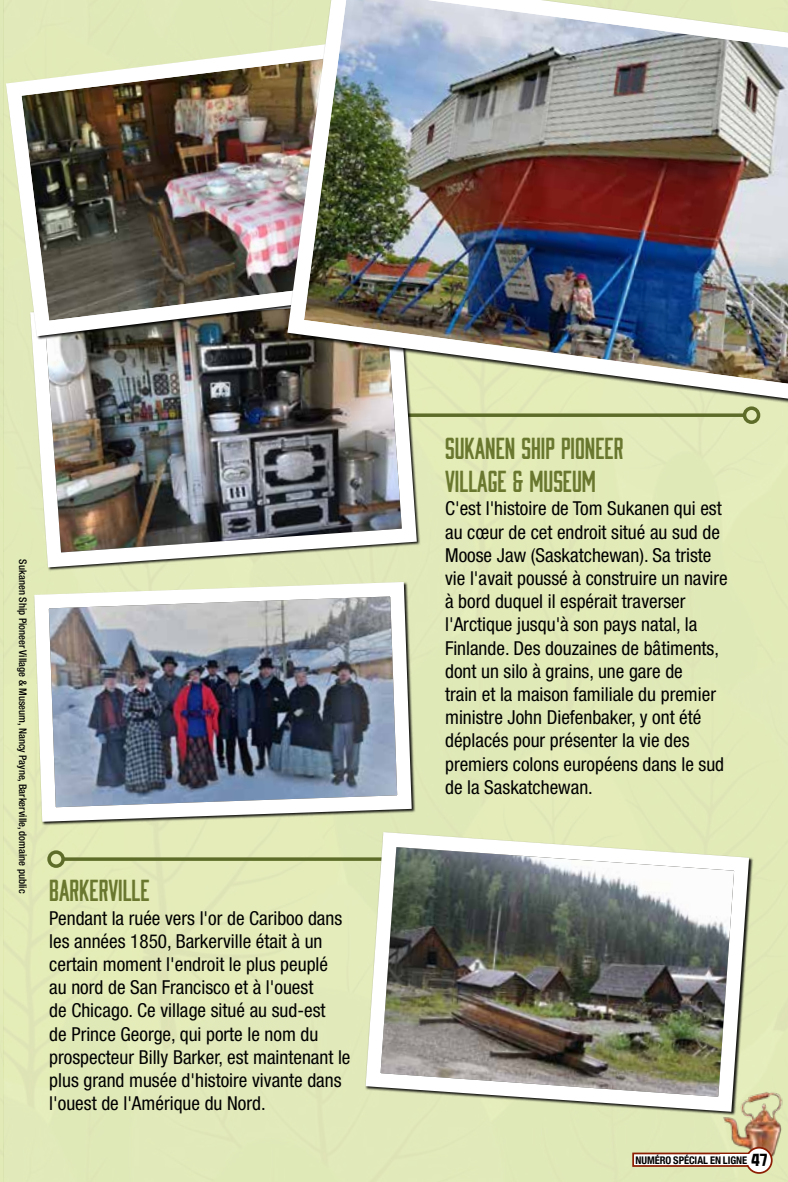
<style>
.page{position:relative;width:788px;height:1182px;background:#fff}
.page>*{position:absolute;margin:0;border:0;box-sizing:border-box;transform-origin:0 0}
.t1{font:28px/33.2px "Abolition Round";color:#69782e}
.t2{font:condensed 19.25px/23.3px "Helvetica Neue LT Std";color:#000}
.t3{font:500 condensed 10.5px "Helvetica Neue LT Std";color:#000}
.t4{font:700 condensed 10.5px "Helvetica Neue";letter-spacing:-.005em;color:#000}
.s1{font-family:"Atrofobia";font-weight:400;font-stretch:normal;font-size:15.75px}
</style>
<div class="page">
<div style="left:4px;top:0;width:784px;height:1181px;background:#e1eab8"></div>
<svg style="left:424px;top:413px;width:318px;height:4px"></svg>
<div style="left:742px;top:406px;width:18px;height:18px;border:4px solid #5d6c28;border-radius:50%"></div>
<img style="left:32px;top:344px;width:392px;height:227px">
<img style="left:34px;top:582px;width:382px;height:244px">
<hr style="left:63px;top:857px;width:368px;height:3px;background:#5d6c28">
<div style="left:47px;top:850px;width:18px;height:17px;border:4px solid #5d6c28;border-radius:50%"></div>
<img style="left:358px;top:824px;width:395px;height:290px">
<img style="left:0;top:29px;width:279px;height:315px">
<img style="left:279px;top:0;width:509px;height:408px">
<img style="left:713px;top:1082px;width:70px;height:82px">
<svg style="left:632px;top:1151px;width:117px;height:16px;background:#dcc0b3"></svg>
<div style="left:746px;top:1147px;width:25px;height:25px;background:#fff;border-radius:50%"></div>
<div style="left:745px;top:1146px;width:27px;height:27px;border:2px solid #8c1e04;border-radius:50%"></div>
<div style="left:719px;top:1154px;width:30px;height:10px;background:#fff"></div>
<p class="t3" style="left:29px;top:559px;width:335px;rotate:90deg">Sukanen Ship Pioneer Village &amp; Museum, Nancy Payne, Barkerville, domaine public</p>
<h1 class="t1" style="left:49px;top:872px;width:102px">BARKERVILLE</h1>
<p class="t2" style="left:49px;top:905px;width:303px">Pendant la ruée vers l'or de Cariboo dans les années 1850, Barkerville était à un certain moment l'endroit le plus peuplé<br>au nord de San Francisco et à l'ouest<br>de Chicago. Ce village situé au sud-est<br>de Prince George, qui porte le nom du prospecteur Billy Barker, est maintenant le plus grand musée d'histoire vivante dans l'ouest de l'Amérique du Nord.</p>
<h1 class="t1" style="left:445px;top:430px;width:180px">SUKANEN SHIP PIONEER<br>VILLAGE &amp; MUSEUM</h1>
<p class="t2" style="left:445px;top:496px;width:284px">C'est l'histoire de Tom Sukanen qui est au cœur de cet endroit situé au sud de Moose Jaw (Saskatchewan). Sa triste vie l'avait poussé à construire un navire à bord duquel il espérait traverser l'Arctique jusqu'à son pays natal, la Finlande. Des douzaines de bâtiments, dont un silo à grains, une gare de<br>train et la maison familiale du premier ministre John Diefenbaker, y ont été déplacés pour présenter la vie des premiers colons européens dans le sud de la Saskatchewan.</p>
<p class="t4" style="left:635px;top:1151px;width:133px">NUMÉRO SPÉCIAL EN LIGNE <span class="s1">47</span></p>
</div>
